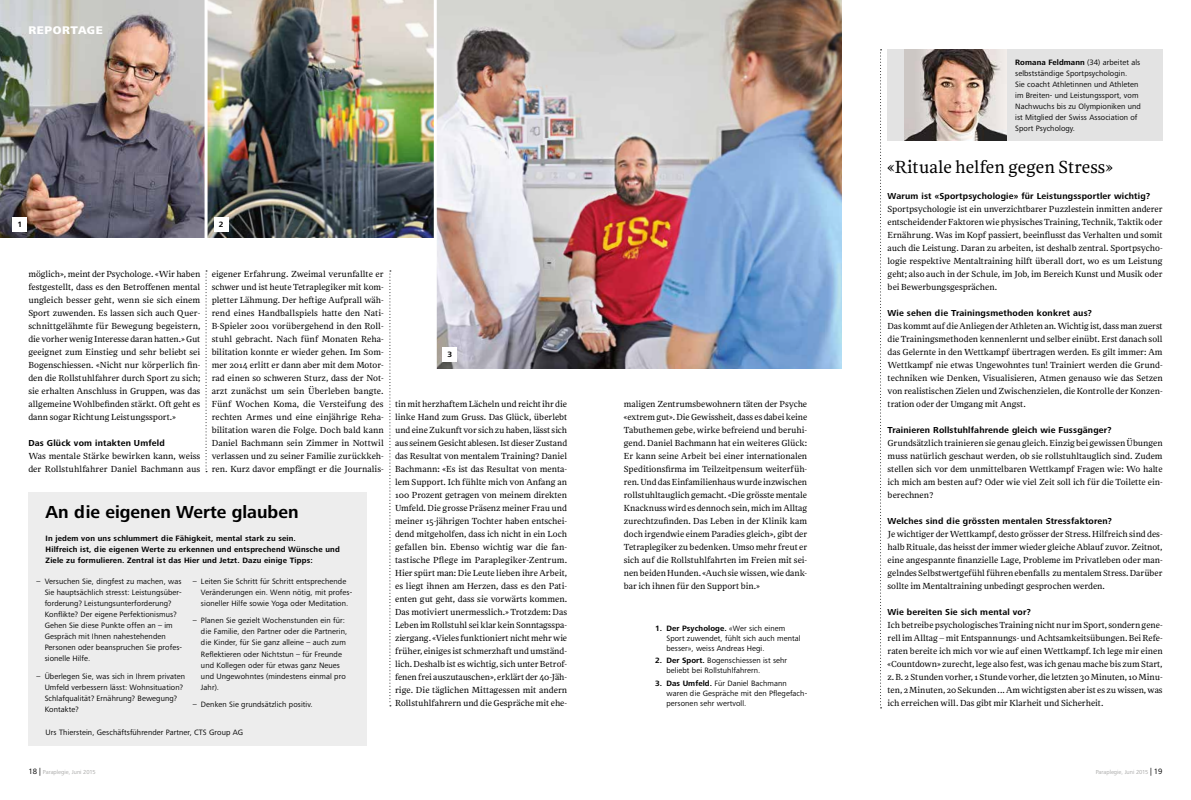
<style>
.page{position:relative;width:1191px;height:800px;background:#fff}
.page>*{position:absolute;margin:0;border:0;box-sizing:border-box;transform-origin:0 0}
.t1{font:18px "NN Rekja";color:#000}
.t2{font:700 18px "Frutiger Next Pro";color:#000}
.t3{font:800 11.5px "Frutiger Next Pro";letter-spacing:.05em;color:#fff}
.t4{font:9px/13px "NN Rekja";color:#000;text-align:justify}
.t5{font:700 9px "Frutiger Next Pro";letter-spacing:.02em;color:#000}
.t6{font:8px/11px "Frutiger Next Pro";letter-spacing:.01em;color:#000}
.t7{font:700 8px/11px "Frutiger Next Pro";letter-spacing:.02em;color:#000}
.t8{font:6px "Frutiger Next Pro";color:#a8a8a7}
.s1{font-weight:700}
.s2{font-size:8px;color:#000}
</style>
<div class="page">
<div style="left:887px;top:49px;width:275px;height:92px;background:#e3e3e3"></div>
<img style="left:0;top:0;width:434px;height:238px">
<img style="left:437px;top:0;width:404px;height:368px">
<div style="left:28px;top:491px;width:338px;height:254px;background:#ededed"></div>
<img style="left:904px;top:49px;width:102px;height:92px">
<hr style="left:204px;top:0;width:3px;height:244px;background:#fff">
<svg style="left:880px;top:49px;width:1px;height:659px"></svg>
<svg style="left:389px;top:270px;width:2px;height:436px"></svg>
<svg style="left:205px;top:270px;width:2px;height:202px"></svg>
<div style="left:13px;top:217px;width:14px;height:14px;background:#fff"></div>
<div style="left:214px;top:217px;width:14px;height:14px;background:#fff"></div>
<div style="left:443px;top:347px;width:14px;height:14px;background:#fff"></div>
<p class="t3" style="left:28px;top:23px;width:76px">REPORTAGE</p>
<p class="t7" style="left:17px;top:219px;width:6px">1</p>
<p class="t7" style="left:219px;top:219px;width:6px">2</p>
<p class="t4" style="left:28px;top:267px;width:174px">möglich», meint der Psychologe. «Wir haben festgestellt, dass es den Betroffenen mental ungleich besser geht, wenn sie sich einem Sport zuwenden. Es lassen sich auch Quer&shy;schnittgelähmte für Bewegung begeistern, die vorher wenig Interesse daran hatten.» Gut geeignet zum Einstieg und sehr beliebt sei Bogenschiessen. «Nicht nur körperlich fin&shy;den die Rollstuhlfahrer durch Sport zu sich; sie erhalten Anschluss in Gruppen, was das allgemeine Wohlbefinden stärkt. Oft geht es dann sogar Richtung Leistungssport.»</p>
<p class="t5" style="left:28px;top:438px;width:138px">Das Glück vom intakten Umfeld</p>
<p class="t4" style="left:28px;top:449px;width:174px">Was mentale Stärke bewirken kann, weiss der Rollstuhlfahrer Daniel Bachmann aus</p>
<p class="t4" style="left:212px;top:267px;width:174px">eigener Erfahrung. Zweimal verunfallte er schwer und ist heute Tetraplegiker mit kom&shy;pletter Lähmung. Der heftige Aufprall wäh&shy;rend eines Handballspiels hatte den Nati-B-Spieler 2001 vorübergehend in den Roll&shy;stuhl gebracht. Nach fünf Monaten Reha&shy;bilitation konnte er wieder gehen. Im Som&shy;mer 2014 erlitt er dann aber mit dem Motor&shy;rad einen so schweren Sturz, dass der Not&shy;arzt zunächst um sein Überleben bangte.<br>Fünf Wochen Koma, die Versteifung des rechten Armes und eine einjährige Reha&shy;bilitation waren die Folge. Doch bald kann Daniel Bachmann sein Zimmer in Nottwil verlassen und zu seiner Familie zurückkeh&shy;ren. Kurz davor empfängt er die Journalis-</p>
<h1 class="t2" style="left:46px;top:501px;width:254px">An die eigenen Werte glauben</h1>
<p class="t7" style="left:46px;top:533px;width:296px">In jedem von uns schlummert die Fähigkeit, mental stark zu sein.<br>Hilfreich ist, die eigenen Werte zu erkennen und entsprechend Wünsche und<br>Ziele zu formulieren. Zentral ist das Hier und Jetzt. Dazu einige Tipps:</p>
<p class="t6" style="left:45px;top:575px;width:139px;text-indent:-8px">– Versuchen Sie, dingfest zu machen, was Sie hauptsächlich stresst: Leistungsüber&shy;forderung? Leistungsunterforderung?<br>Konflikte? Der eigene Perfektionismus?<br>Gehen Sie diese Punkte offen an – im Gespräch mit Ihnen nahestehenden Personen oder beanspruchen Sie profes&shy;sionelle Hilfe.</p>
<p class="t6" style="left:45px;top:670px;width:142px;text-indent:-8px">– Überlegen Sie, was sich in Ihrem privaten Umfeld verbessern lässt: Wohnsituation?<br>Schlafqualität? Ernährung? Bewegung?<br>Kontakte?</p>
<p class="t6" style="left:46px;top:726px;width:199px">Urs Thierstein, Geschäftsführender Partner, CTS Group AG</p>
<p class="t6" style="left:201px;top:575px;width:153px;text-indent:-8px">– Leiten Sie Schritt für Schritt entsprechende<br>Veränderungen ein. Wenn nötig, mit profes&shy;sioneller Hilfe sowie Yoga oder Meditation.</p>
<p class="t6" style="left:201px;top:615px;width:148px;text-indent:-8px">– Planen Sie gezielt Wochenstunden ein für: die Familie, den Partner oder die Partnerin, die Kinder, für Sie ganz alleine – auch zum Reflektieren oder Nichtstun – für Freunde und Kollegen oder für etwas ganz Neues und Ungewohntes (mindestens einmal pro Jahr).</p>
<p class="t6" style="left:193px;top:698px;width:121px">– Denken Sie grundsätzlich positiv.</p>
<p class="t7" style="left:447px;top:349px;width:6px">3</p>
<p class="t4" style="left:395px;top:397px;width:174px">tin mit herzhaftem Lächeln und reicht ihr die linke Hand zum Gruss. Das Glück, überlebt und eine Zukunft vor sich zu haben, lässt sich aus seinem Gesicht ablesen. Ist dieser Zustand das Resultat von mentalem Training? Daniel Bachmann: «Es ist das Resultat von menta&shy;lem Support. Ich fühlte mich von Anfang an 100 Prozent getragen von meinem direkten Umfeld. Die grosse Präsenz meiner Frau und meiner 15-jährigen Tochter haben entschei&shy;dend mitgeholfen, dass ich nicht in ein Loch gefallen bin. Ebenso wichtig war die fan&shy;tastische Pflege im Paraplegiker-Zentrum.<br>Hier spürt man: Die Leute lieben ihre Arbeit, es liegt ihnen am Herzen, dass es den Pati&shy;enten gut geht, dass sie vorwärts kommen.<br>Das motiviert unermesslich.» Trotzdem: Das Leben im Rollstuhl sei klar kein Sonntagsspa&shy;ziergang. «Vieles funktioniert nicht mehr wie früher, einiges ist schmerzhaft und umständ&shy;lich. Deshalb ist es wichtig, sich unter Betrof&shy;fenen frei auszutauschen», erklärt der 40-Jäh&shy;rige. Die täglichen Mittagessen mit andern Rollstuhlfahrern und die Gespräche mit ehe-</p>
<p class="t4" style="left:624px;top:397px;width:185px">maligen Zentrumsbewohnern täten der Psyche «extrem gut». Die Gewissheit, dass es dabei keine Tabuthemen gebe, wirke befreiend und beruhi&shy;gend. Daniel Bachmann hat ein weiteres Glück:<br>Er kann seine Arbeit bei einer internationalen Speditionsfirma im Teilzeitpensum weiterfüh&shy;ren. Und das Einfamilienhaus wurde inzwischen rollstuhltauglich gemacht. «Die grösste mentale Knacknuss wird es dennoch sein, mich im Alltag zurechtzufinden. Das Leben in der Klinik kam doch irgendwie einem Paradies gleich», gibt der Tetraplegiker zu bedenken. Umso mehr freut er sich auf die Rollstuhlfahrten im Freien mit sei&shy;nen beiden Hunden. «Auch sie wissen, wie dank&shy;bar ich ihnen für den Support bin.»</p>
<p class="t6" style="left:666px;top:622px;width:136px;line-height:10px;text-indent:-11px"><span class="s1">1. Der Psychologe.</span> «Wer sich einem<br>Sport zuwendet, fühlt sich auch mental besser», weiss Andreas Hegi.</p>
<p class="t6" style="left:666px;top:655px;width:122px;line-height:10px;text-indent:-11px"><span class="s1">2. Der Sport.</span> Bogenschiessen ist sehr beliebt bei Rollstuhlfahrern.</p>
<p class="t6" style="left:666px;top:678px;width:142px;line-height:10px;text-indent:-11px"><span class="s1">3. Das Umfeld.</span> Für Daniel Bachmann waren die Gespräche mit den Pflegefach&shy;personen sehr wertvoll.</p>
<p class="t6" style="left:1015px;top:57px;width:127px"><span class="s1">Romana Feldmann</span> (34) arbeitet als selbstständige Sportpsychologin.<br>Sie coacht Athletinnen und Athleten im Breiten- und Leistungssport, vom Nachwuchs bis zu Olympioniken und ist Mitglied der Swiss Association of Sport Psychology.</p>
<h1 class="t1" style="left:887px;top:156px;width:227px">«Rituale helfen gegen Stress»</h1>
<p class="t5" style="left:887px;top:191px;width:264px">Warum ist «Sportpsychologie» für Leistungssportler wichtig?</p>
<p class="t4" style="left:887px;top:202px;width:276px">Sportpsychologie ist ein unverzichtbarer Puzzlestein inmitten anderer entscheidender Faktoren wie physisches Training, Technik, Taktik oder Ernährung. Was im Kopf passiert, beeinflusst das Verhalten und somit auch die Leistung. Daran zu arbeiten, ist deshalb zentral. Sportpsycho&shy;logie respektive Mentaltraining hilft überall dort, wo es um Leistung geht; also auch in der Schule, im Job, im Bereich Kunst und Musik oder bei Bewerbungsgesprächen.</p>
<p class="t5" style="left:887px;top:308px;width:206px">Wie sehen die Trainingsmethoden konkret aus?</p>
<p class="t4" style="left:887px;top:319px;width:277px">Das kommt auf die Anliegen der Athleten an. Wichtig ist, dass man zuerst die Trainingsmethoden kennenlernt und selber einübt. Erst danach soll das Gelernte in den Wettkampf übertragen werden. Es gilt immer: Am Wettkampf nie etwas Ungewohntes tun! Trainiert werden die Grund&shy;techniken wie Denken, Visualisieren, Atmen genauso wie das Setzen von realistischen Zielen und Zwischenzielen, die Kontrolle der Konzen&shy;tration oder der Umgang mit Angst.</p>
<p class="t5" style="left:887px;top:425px;width:226px">Trainieren Rollstuhlfahrende gleich wie Fussgänger?</p>
<p class="t4" style="left:887px;top:436px;width:277px">Grundsätzlich trainieren sie genau gleich. Einzig bei gewissen Übungen muss natürlich geschaut werden, ob sie rollstuhltauglich sind. Zudem stellen sich vor dem unmittelbaren Wettkampf Fragen wie: Wo halte ich mich am besten auf? Oder wie viel Zeit soll ich für die Toilette ein&shy;berechnen?</p>
<p class="t5" style="left:887px;top:516px;width:226px">Welches sind die grössten mentalen Stressfaktoren?</p>
<p class="t4" style="left:887px;top:527px;width:276px">Je wichtiger der Wettkampf, desto grösser der Stress. Hilfreich sind des&shy;halb Rituale, das heisst der immer wieder gleiche Ablauf zuvor. Zeitnot, eine angespannte finanzielle Lage, Probleme im Privatleben oder man&shy;gelndes Selbstwertgefühl führen ebenfalls zu mentalem Stress. Darüber sollte im Mentaltraining unbedingt gesprochen werden.</p>
<p class="t5" style="left:887px;top:607px;width:145px">Wie bereiten Sie sich mental vor?</p>
<p class="t4" style="left:887px;top:618px;width:277px">Ich betreibe psychologisches Training nicht nur im Sport, sondern gene&shy;rell im Alltag – mit Entspannungs- und Achtsamkeitsübungen. Bei Refe&shy;raten bereite ich mich vor wie auf einen Wettkampf. Ich lege mir einen «Countdown» zurecht, lege also fest, was ich genau mache bis zum Start, z.B. 2 Stunden vorher, 1 Stunde vorher, die letzten 30Minuten, 10Minu&shy;ten, 2Minuten, 20Sekunden... Am wichtigsten aber ist es zu wissen, was ich erreichen will. Das gibt mir Klarheit und Sicherheit.</p>
<p class="t8" style="left:28px;top:768px;width:69px"><span class="s2">18 |</span> Paraplegie, Juni 2015</p>
<p class="t8" style="left:1095px;top:768px;width:68px">Paraplegie, Juni 2015 <span class="s2">| 19</span></p>
</div>
